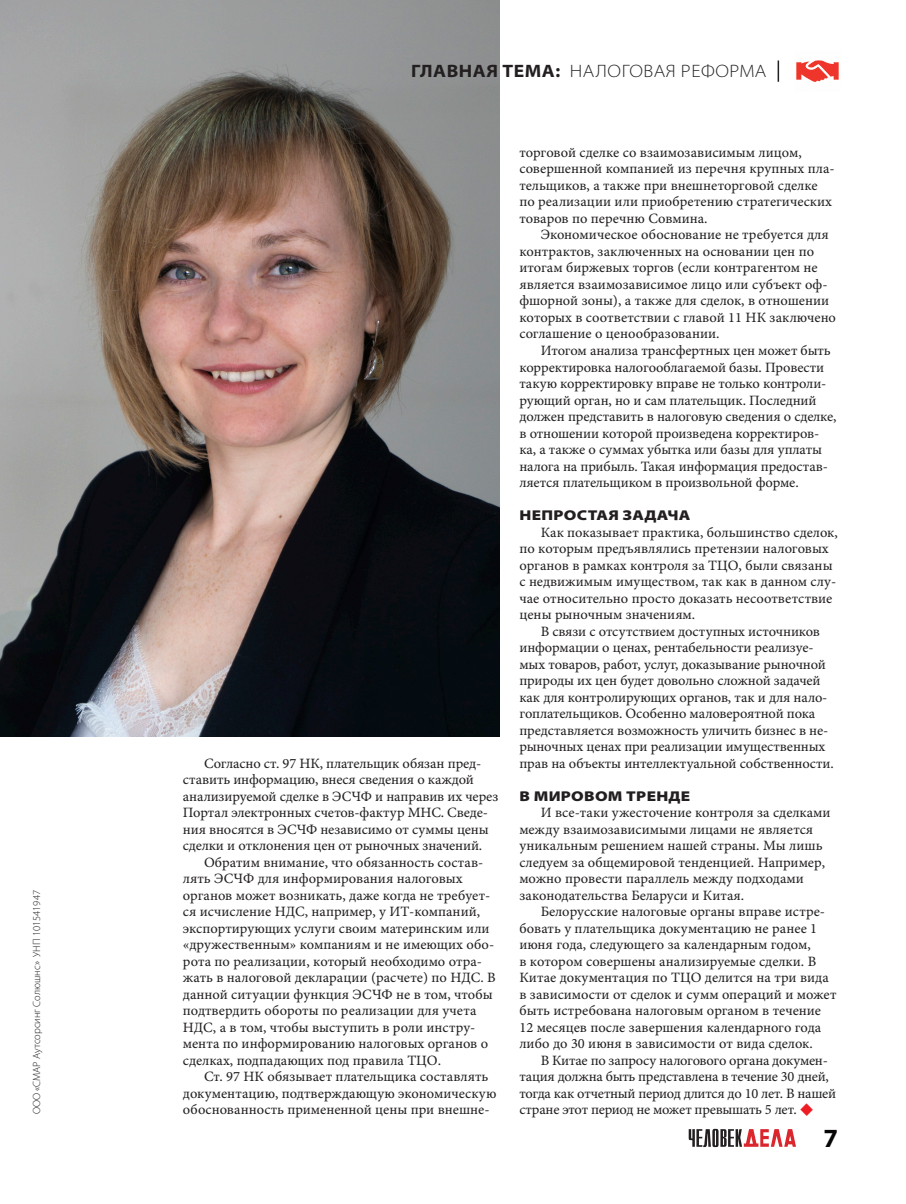
<style>
.page{position:relative;width:906px;height:1204px;background:#fff}
.page>*{position:absolute;margin:0;border:0;box-sizing:border-box;transform-origin:0 0}
.t1{font:300 semi-expanded 18px "Myriad Pro";letter-spacing:.075em;color:#231f20}
.TEXT_body{font:14.25px/16.5px "Minion Pro Capt";letter-spacing:-.005em;color:#231f20}
.PODZAG_text{font:900 semi-expanded 14.25px "Myriad Pro";letter-spacing:.02em;color:#231f20;scale:1.1 1}
.Comment{font:300 10.5px "Myriad Pro";color:#231f20}
.s1{font-weight:700}
.s2{font-size:28.5px;color:#ee1d23}
</style>
<div class="page">
<img style="left:0;top:0;width:500px;height:736px">
<hr style="left:777px;top:60px;width:2px;height:22px;background:#231f20">
<img style="left:796px;top:60px;width:43px;height:22px">
<svg style="left:688px;top:1128px;width:108px;height:18px"></svg>
<p class="Comment" style="left:31px;top:1114px;width:226px;rotate:-90deg">ООО «СМАР Аутсорсинг Солюшнс» УНП 101541947</p>
<p class="t1" style="left:411px;top:61px;width:318px"><span class="s1">главная тема:</span> нало го вая реформа</p>
<p class="TEXT_body" style="left:183px;top:755px;width:317px;text-indent:21px">Согласно ст. 97 НК, плательщик обязан пред&shy;ставить информацию, внеся сведения о каждой анализируемой сделке в ЭСЧФ и направив их через Портал электронных счетов-фактур МНС. Сведе&shy;ния вносятся в ЭСЧФ независимо от суммы цены сделки и отклонения цен от рыночных значений.</p>
<p class="TEXT_body" style="left:183px;top:854px;width:314px;text-indent:21px">Обратим внимание, что обязанность состав&shy;лять ЭСЧФ для информирования налоговых органов может возникать, даже когда не требует&shy;ся исчисление НДС, например, у ИТ-компаний, экспортирующих услуги своим материнским или «дружественным» компаниям и не имеющих обо&shy;рота по реализации, который необходимо отра&shy;жать в налоговой декларации (расчете) по НДС. В данной ситуации функция ЭСЧФ не в том, чтобы подтвердить обороты по реализации для учета НДС, а в том, чтобы выступить в роли инстру&shy;мента по информированию налоговых органов о сделках, подпадающих под правила ТЦО.</p>
<p class="TEXT_body" style="left:183px;top:1069px;width:315px;text-indent:21px">Ст. 97 НК обязывает плательщика составлять документацию, подтверждающую экономическую обоснованность примененной цены при внешне-</p>
<p class="TEXT_body" style="left:519px;top:145px;width:317px">торговой сделке со взаимозависимым лицом, совершенной компанией из перечня крупных пла&shy;тельщиков, а также при внешнеторговой сделке по реализации или приобретению стратегических товаров по перечню Совмина.</p>
<p class="TEXT_body" style="left:519px;top:227px;width:318px;text-indent:21px">Экономическое обоснование не требуется для контрактов, заключенных на основании цен по итогам биржевых торгов (если контрагентом не является взаимозависимое лицо или субъект оф&shy;фшорной зоны), а также для сделок, в отношении которых в соответствии с главой 11 НК заключено соглашение о ценообразовании.</p>
<p class="TEXT_body" style="left:519px;top:343px;width:319px;text-indent:21px">Итогом анализа трансфертных цен может быть корректировка налогооблагаемой базы. Провести такую корректировку вправе не только контроли&shy;рующий орган, но и сам плательщик. Последний должен представить в налоговую сведения о сделке, в отношении которой произведена корректиров&shy;ка, а также о суммах убытка или базы для уплаты налога на прибыль. Такая информация предостав&shy;ляется плательщиком в произвольной форме.</p>
<p class="PODZAG_text" style="left:519px;top:507px;width:157px">Непростая задача</p>
<p class="TEXT_body" style="left:519px;top:524px;width:320px;text-indent:21px">Как показывает практика, большинство сделок, по которым предъявлялись претензии налоговых органов в рамках контроля за ТЦО, были связаны с недвижимым имуществом, так как в данном слу&shy;чае относительно просто доказать несоответствие цены рыночным значениям.</p>
<p class="TEXT_body" style="left:519px;top:623px;width:316px;text-indent:21px">В связи с отсутствием доступных источников информации о ценах, рентабельности реализуе&shy;мых товаров, работ, услуг, доказывание рыночной природы их цен будет довольно сложной задачей как для контролирующих органов, так и для нало&shy;гоплательщиков. Особенно маловероятной пока представляется возможность уличить бизнес в не&shy;рыночных ценах при реализации имущественных прав на объекты интеллектуальной собственности.</p>
<p class="PODZAG_text" style="left:519px;top:787px;width:157px">В мировом тренде</p>
<p class="TEXT_body" style="left:519px;top:805px;width:313px;text-indent:21px">И все-таки ужесточение контроля за сделками между взаимозависимыми лицами не является уникальным решением нашей страны. Мы лишь следуем за общемировой тенденцией. Например, можно провести параллель между подходами законодательства Беларуси и Китая.</p>
<p class="TEXT_body" style="left:519px;top:904px;width:319px;text-indent:21px">Белорусские налоговые органы вправе истре&shy;бовать у плательщика документацию не ранее 1 июня года, следующего за календарным годом,<br>в котором совершены анализируемые сделки. В Китае документация по ТЦО делится на три вида в зависимости от сделок и сумм операций и может быть истребована налоговым органом в течение 12 месяцев после завершения календарного года либо до 30 июня в зависимости от вида сделок.</p>
<p class="TEXT_body" style="left:519px;top:1052px;width:318px;text-indent:21px">В Китае по запросу налогового органа докумен&shy;тация должна быть представлена в течение 30 дней, тогда как отчетный период длится до 10 лет. В нашей стране этот период не может превышать 5 лет. <span class="s2">◆</span></p>
</div>
